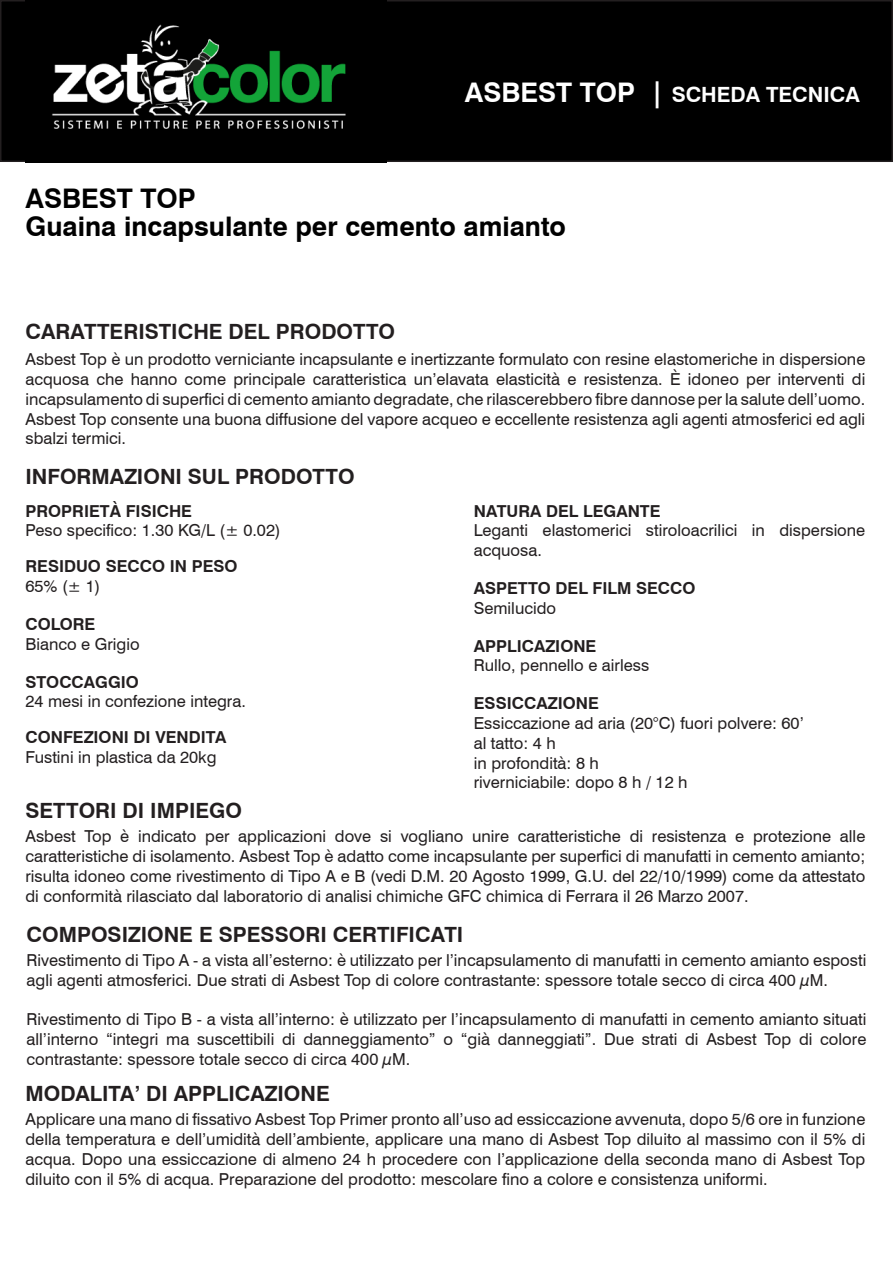
<style>
.page{position:relative;width:893px;height:1263px;background:#fff}
.page>*{position:absolute;margin:0;border:0;box-sizing:border-box;transform-origin:0 0}
.nome_dx_alt{font:700 27px "Swiss 721 BT";color:#000}
.schedtecn__sing_cara{font:700 21px "Swiss 721 BT";color:#231f20}
.t1{font:700 21px "Swiss 721 BT";color:#fff}
.testo{font:16.5px/19.8px "Swiss 721 BT";color:#231f20;text-align:justify}
.testsxtab{font:700 16.5px "Swiss 721 BT";color:#231f20}
.testo-2{font:700 16.5px "Swiss 721 BT";color:#231f20}
.s1{font-size:27px}
</style>
<div class="page">
<div style="left:1px;top:1px;width:891px;height:160px;background:#000"></div>
<div style="left:0;top:0;width:893px;height:162px;border:2px solid #231f20"></div>
<img style="left:26px;top:0;width:361px;height:162px">
<p class="t1" style="left:465px;top:81px;width:397px"><span class="s1">ASBEST TOP |</span> SCHEDA TECNICA</p>
<p class="nome_dx_alt" style="left:26px;top:182px;width:172px">ASBEST TOP</p>
<p class="nome_dx_alt" style="left:26px;top:210px;width:542px">Guaina incapsulante per cemento amianto</p>
<p class="schedtecn__sing_cara" style="left:26px;top:319px;width:371px">CARATTERISTICHE DEL PRODOTTO</p>
<p class="testo" style="left:26px;top:349px;width:841px">Asbest Top è un prodotto verniciante incapsulante e inertizzante formulato con resine elastomeriche in dispersione acquosa che hanno come principale caratteristica un’elavata elasticità e resistenza. È idoneo per interventi di incapsulamento di superfici di cemento amianto degradate, che rilascerebbero fibre dannose per la salute dell’uomo.</p>
<p class="testo" style="left:26px;top:409px;width:841px">Asbest Top consente una buona diffusione del vapore acqueo e eccellente resistenza agli agenti atmosferici ed agli sbalzi termici.</p>
<p class="schedtecn__sing_cara" style="left:26px;top:464px;width:331px">INFORMAZIONI SUL PRODOTTO</p>
<p class="testsxtab" style="left:26px;top:501px;width:168px">PROPRIETÀ FISICHE</p>
<p class="testo" style="left:26px;top:520px;width:257px">Peso specifico: 1.30 KG/L (± 0.02)</p>
<p class="testo-2" style="left:26px;top:556px;width:213px">RESIDUO SECCO IN PESO</p>
<p class="testo" style="left:26px;top:576px;width:76px">65% (± 1)</p>
<p class="testsxtab" style="left:26px;top:614px;width:71px">COLORE</p>
<p class="testo" style="left:26px;top:634px;width:116px">Bianco e Grigio</p>
<p class="testsxtab" style="left:26px;top:672px;width:115px">STOCCAGGIO</p>
<p class="testo" style="left:26px;top:691px;width:222px">24 mesi in confezione integra.</p>
<p class="testsxtab" style="left:26px;top:727px;width:202px">CONFEZIONI DI VENDITA</p>
<p class="testo" style="left:26px;top:747px;width:193px">Fustini in plastica da 20kg</p>
<p class="schedtecn__sing_cara" style="left:26px;top:798px;width:218px">SETTORI DI IMPIEGO</p>
<p class="testsxtab" style="left:474px;top:501px;width:188px">NATURA DEL LEGANTE</p>
<p class="testo" style="left:474px;top:520px;width:393px">Leganti elastomerici stiroloacrilici in dispersione acquosa.</p>
<p class="testsxtab" style="left:474px;top:578px;width:223px">ASPETTO DEL FILM SECCO</p>
<p class="testo" style="left:474px;top:598px;width:84px">Semilucido</p>
<p class="testsxtab" style="left:474px;top:636px;width:124px">APPLICAZIONE</p>
<p class="testo" style="left:474px;top:655px;width:177px">Rullo, pennello e airless</p>
<p class="testsxtab" style="left:474px;top:693px;width:127px">ESSICCAZIONE</p>
<p class="testo" style="left:474px;top:713px;width:332px">Essiccazione ad aria (20°C) fuori polvere: 60’</p>
<p class="testo" style="left:474px;top:733px;width:84px">al tatto: 4 h</p>
<p class="testo" style="left:474px;top:753px;width:127px">in profondità: 8 h</p>
<p class="testo" style="left:474px;top:772px;width:215px">riverniciabile: dopo 8 h / 12 h</p>
<p class="testo" style="left:26px;top:826px;width:841px">Asbest Top è indicato per applicazioni dove si vogliano unire caratteristiche di resistenza e protezione alle caratteristiche di isolamento. Asbest Top è adatto come incapsulante per superfici di manufatti in cemento amianto; risulta idoneo come rivestimento di Tipo A e B (vedi D.M. 20 Agosto 1999, G.U. del 22/10/1999) come da attestato di conformità rilasciato dal laboratorio di analisi chimiche GFC chimica di Ferrara il 26 Marzo 2007.</p>
<p class="schedtecn__sing_cara" style="left:27px;top:922px;width:438px">COMPOSIZIONE E SPESSORI CERTIFICATI</p>
<p class="testo" style="left:27px;top:950px;width:841px">Rivestimento di Tipo A - a vista all’esterno: è utilizzato per l’incapsulamento di manufatti in cemento amianto esposti agli agenti atmosferici. Due strati di Asbest Top di colore contrastante: spessore totale secco di circa 400 µM.</p>
<p class="testo" style="left:27px;top:1009px;width:841px">Rivestimento di Tipo B - a vista all’interno: è utilizzato per l’incapsulamento di manufatti in cemento amianto situati all’interno “integri ma suscettibili di danneggiamento” o “già danneggiati”. Due strati di Asbest Top di colore contrastante: spessore totale secco di circa 400 µM.</p>
<p class="schedtecn__sing_cara" style="left:26px;top:1081px;width:306px">MODALITA’ DI APPLICAZIONE</p>
<p class="testo" style="left:26px;top:1109px;width:841px">Applicare una mano di fissativo Asbest Top Primer pronto all’uso ad essiccazione avvenuta, dopo 5/6 ore in funzione della temperatura e dell’umidità dell’ambiente, applicare una mano di Asbest Top diluito al massimo con il 5% di acqua. Dopo una essiccazione di almeno 24 h procedere con l’applicazione della seconda mano di Asbest Top diluito con il 5% di acqua. Preparazione del prodotto: mescolare fino a colore e consistenza uniformi.</p>
</div>
